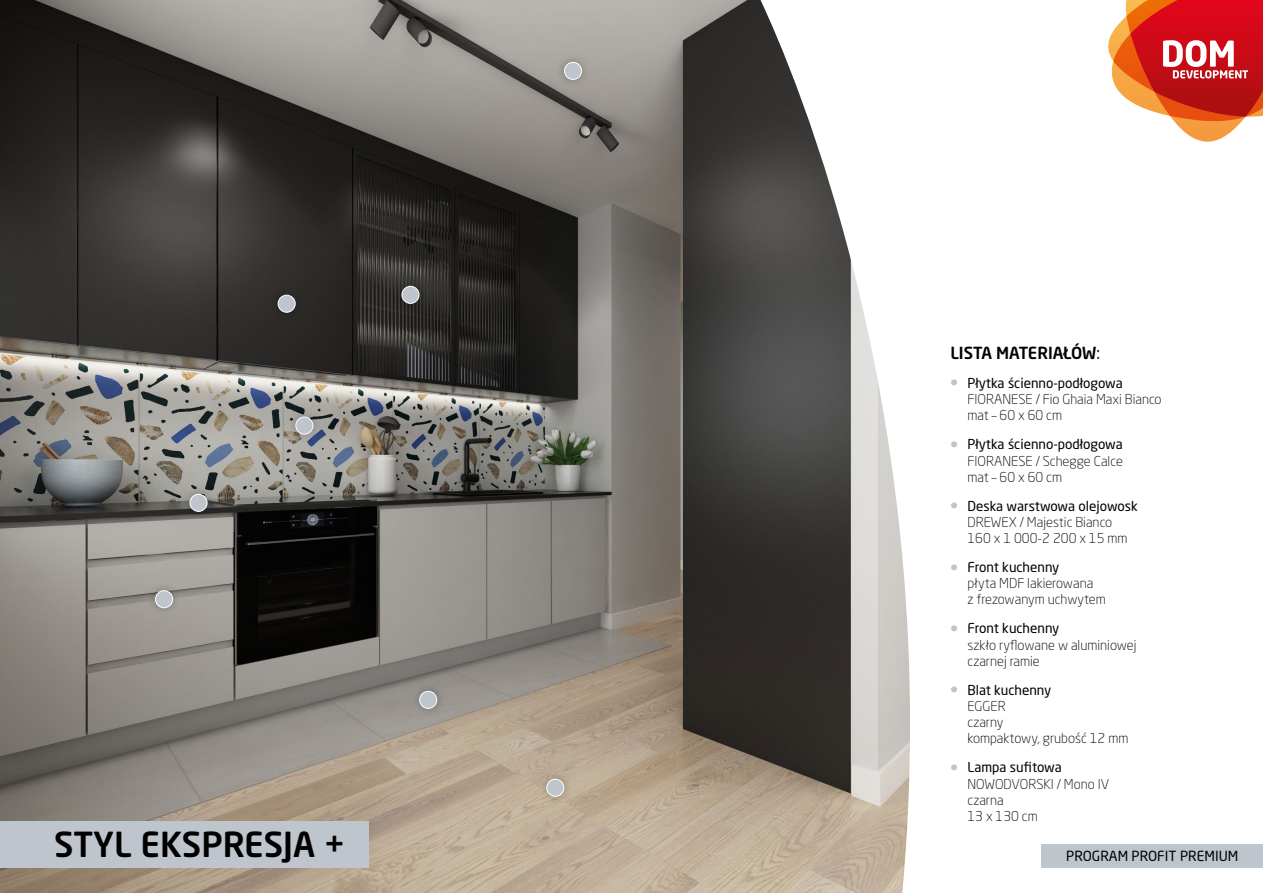
<style>
.page{position:relative;width:1263px;height:893px;background:#fff}
.page>*{position:absolute;margin:0;border:0;box-sizing:border-box;transform-origin:0 0}
.t1{font:500 34.2px "Neo Sans W1 G";color:#000}
.t2{font:500 16.5px "Neo Sans W1 G";color:#000}
.t3{font:13.8px "Neo Sans W1 G";color:#000}
.t4{font:300 13.5px/16.2px "Neo Sans W1 G";color:#000}
.s1{font-weight:400}
.s2{font-weight:700;font-size:18px;color:#bfc5cd}
</style>
<div class="page">
<svg style="left:1108px;top:0;width:155px;height:142px"></svg>
<img style="left:0;top:0;width:910px;height:893px">
<div style="left:0;top:821px;width:369px;height:46px;background:#bfc5cd"></div>
<div style="left:1042px;top:844px;width:221px;height:23px;background:#bfc5cd"></div>
<div style="left:269px;top:286px;width:35px;height:35px;background:#2b2a28"></div>
<div style="left:278px;top:295px;width:17px;height:17px;background:#bfc5cd;border-radius:50%"></div>
<div style="left:278px;top:295px;width:18px;height:18px;border:1px solid #fff;border-radius:50%"></div>
<div style="left:393px;top:277px;width:35px;height:35px;background:#000;opacity:.29"></div>
<div style="left:402px;top:286px;width:17px;height:17px;background:#bfc5cd;border-radius:50%"></div>
<div style="left:402px;top:286px;width:17px;height:18px;border:1px solid #fff;border-radius:50%"></div>
<div style="left:287px;top:408px;width:35px;height:35px;background:#000;opacity:.29"></div>
<div style="left:296px;top:417px;width:17px;height:17px;background:#bfc5cd;border-radius:50%"></div>
<div style="left:296px;top:417px;width:17px;height:17px;border:1px solid #fff;border-radius:50%"></div>
<div style="left:147px;top:582px;width:35px;height:35px;background:#000;opacity:.29"></div>
<div style="left:156px;top:591px;width:17px;height:17px;background:#bfc5cd;border-radius:50%"></div>
<div style="left:155px;top:590px;width:18px;height:18px;border:1px solid #fff;border-radius:50%"></div>
<div style="left:556px;top:53px;width:35px;height:35px;background:#a39f9a"></div>
<div style="left:564px;top:62px;width:18px;height:17px;background:#bfc5cd;border-radius:50%"></div>
<div style="left:564px;top:62px;width:18px;height:18px;border:1px solid #fff;border-radius:50%"></div>
<div style="left:538px;top:770px;width:35px;height:35px;background:#000;opacity:.29"></div>
<div style="left:547px;top:779px;width:17px;height:17px;background:#bfc5cd;border-radius:50%"></div>
<div style="left:546px;top:779px;width:18px;height:18px;border:1px solid #fff;border-radius:50%"></div>
<div style="left:411px;top:682px;width:35px;height:35px;background:#94908b"></div>
<div style="left:420px;top:691px;width:17px;height:17px;background:#bfc5cd;border-radius:50%"></div>
<div style="left:419px;top:691px;width:18px;height:18px;border:1px solid #fff;border-radius:50%"></div>
<div style="left:181px;top:485px;width:35px;height:35px;background:#000;opacity:.29"></div>
<div style="left:190px;top:494px;width:17px;height:17px;background:#bfc5cd;border-radius:50%"></div>
<div style="left:190px;top:494px;width:17px;height:18px;border:1px solid #fff;border-radius:50%"></div>
<h1 class="t1" style="left:54px;top:823px;width:293px">STYL EKSPRESJA +</h1>
<p class="t2" style="left:950px;top:342px;width:151px">LISTA MATERIAŁÓW<span class="s1">:</span></p>
<p class="t4" style="left:967px;top:375px;width:196px;text-indent:-17px"><span class="s2">•</span> <span class="s1">Płytka ścienno-podłogowa<br></span>FIORANESE / Fio Ghaia Maxi Bianco mat – 60 x 60 cm</p>
<p class="t4" style="left:967px;top:436px;width:157px;text-align:justify;text-indent:-17px"><span class="s2">•</span> <span class="s1">Płytka ścienno-podłogowa </span>FIORANESE / Schegge Calce mat – 60 x 60 cm</p>
<p class="t4" style="left:967px;top:497px;width:172px;text-indent:-17px"><span class="s2">•</span> <span class="s1">Deska warstwowa olejowosk<br></span>DREWEX / Majestic Bianco<br>160 x 1 000-2 200 x 15 mm</p>
<p class="t4" style="left:967px;top:559px;width:140px;text-indent:-17px"><span class="s2">•</span> <span class="s1">Front kuchenny<br></span>płyta MDF lakierowana<br>z frezowanym uchwytem</p>
<p class="t4" style="left:967px;top:620px;width:171px;text-indent:-17px"><span class="s2">•</span> <span class="s1">Front kuchenny<br></span>szkło ryflowane w aluminiowej czarnej ramie</p>
<p class="t4" style="left:967px;top:681px;width:163px;text-indent:-17px"><span class="s2">•</span> <span class="s1">Blat kuchenny<br></span>EGGER<br>czarny<br>kompaktowy, grubość 12 mm</p>
<p class="t4" style="left:967px;top:759px;width:143px;text-indent:-17px"><span class="s2">•</span> <span class="s1">Lampa sufitowa<br></span>NOWODVORSKI / Mono IV czarna<br>13 x 130 cm</p>
<p class="t3" style="left:1066px;top:848px;width:174px">PROGRAM PROFIT PREMIUM</p>
</div>
